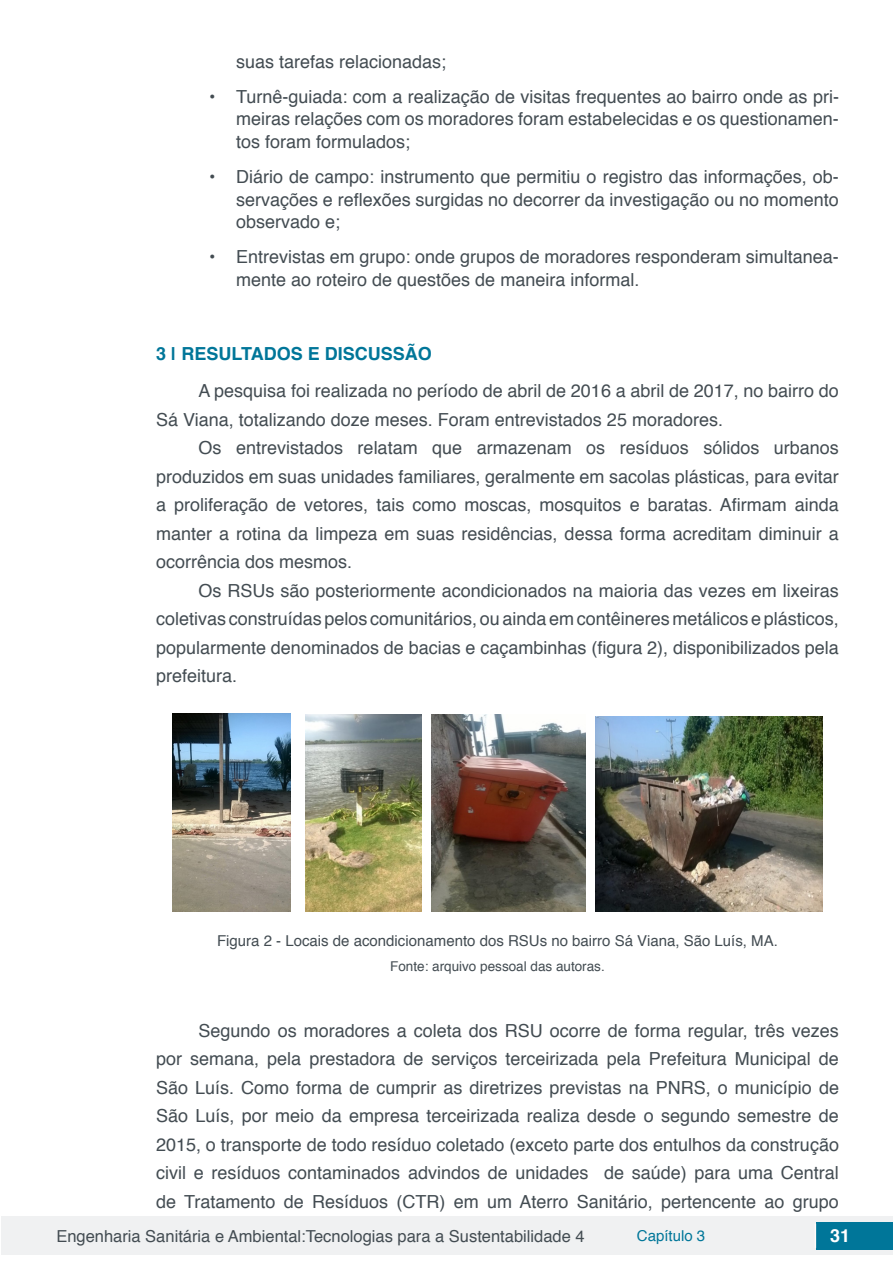
<style>
.page{position:relative;width:893px;height:1263px;background:#fff}
.page>*{position:absolute;margin:0;border:0;box-sizing:border-box;transform-origin:0 0}
.t1{font:18px/28.5px "Helvetica";color:#434c52;text-align:justify}
.t2{font:700 18px "Helvetica";color:#007699}
.t3{font:700 18px "Helvetica";color:#fff}
.t4{font:16.5px "Helvetica";color:#434c52}
.t5{font:15px "Helvetica";color:#434c52}
.t6{font:15px "Helvetica";color:#007699}
.t7{font:13.5px "Helvetica";color:#434c52}
</style>
<div class="page">
<div style="left:1px;top:1216px;width:891px;height:38px;background:#f0f1f2"></div>
<div style="left:816px;top:1222px;width:77px;height:27px;background:#007699"></div>
<svg style="left:815px;top:1224px;width:1px;height:24px"></svg>
<img style="left:173px;top:714px;width:117px;height:197px">
<img style="left:305px;top:714px;width:116px;height:197px">
<img style="left:431px;top:715px;width:154px;height:196px">
<img style="left:595px;top:716px;width:227px;height:195px">
<p class="t1" style="left:236px;top:47px;width:212px">suas tarefas relacionadas;</p>
<p class="t1" style="left:236px;top:86px;width:604px;line-height:22.5px;text-indent:-27px">• Turnê-guiada: com a realização de visitas frequentes ao bairro onde as pri&shy;meiras relações com os moradores foram estabelecidas e os questionamen&shy;tos foram formulados;</p>
<p class="t1" style="left:236px;top:166px;width:604px;line-height:22.5px;text-indent:-27px">• Diário de campo: instrumento que permitiu o registro das informações, ob&shy;servações e reflexões surgidas no decorrer da investigação ou no momento observado e;</p>
<p class="t1" style="left:236px;top:246px;width:604px;line-height:22.5px;text-indent:-27px">• Entrevistas em grupo: onde grupos de moradores responderam simultanea&shy;mente ao roteiro de questões de maneira informal.</p>
<p class="t2" style="left:156px;top:339px;width:277px">3 | RESULTADOS E DISCUSSÃO</p>
<p class="t1" style="left:156px;top:377px;width:684px;text-indent:43px">A pesquisa foi realizada no período de abril de 2016 a abril de 2017, no bairro do<br>Sá Viana, totalizando doze meses. Foram entrevistados 25 moradores.</p>
<p class="t1" style="left:156px;top:434px;width:684px;text-indent:43px">Os entrevistados relatam que armazenam os resíduos sólidos urbanos produzidos em suas unidades familiares, geralmente em sacolas plásticas, para evitar a proliferação de vetores, tais como moscas, mosquitos e baratas. Afirmam ainda manter a rotina da limpeza em suas residências, dessa forma acreditam diminuir a ocorrência dos mesmos.</p>
<p class="t1" style="left:156px;top:576px;width:684px;text-indent:43px">Os RSUs são posteriormente acondicionados na maioria das vezes em lixeiras coletivas construídas pelos comunitários, ou ainda em contêineres metálicos e plásticos, popularmente denominados de bacias e caçambinhas (figura 2), disponibilizados pela prefeitura.</p>
<p class="t5" style="left:217px;top:929px;width:562px">Figura 2 - Locais de acondicionamento dos RSUs no bairro Sá Viana, São Luís, MA.</p>
<p class="t7" style="left:390px;top:956px;width:216px">Fonte: arquivo pessoal das autoras.</p>
<p class="t1" style="left:156px;top:1016px;width:684px;text-indent:43px">Segundo os moradores a coleta dos RSU ocorre de forma regular, três vezes por semana, pela prestadora de serviços terceirizada pela Prefeitura Municipal de São Luís. Como forma de cumprir as diretrizes previstas na PNRS, o município de São Luís, por meio da empresa terceirizada realiza desde o segundo semestre de 2015, o transporte de todo resíduo coletado (exceto parte dos entulhos da construção civil e resíduos contaminados advindos de unidades de saúde) para uma Central de Tratamento de Resíduos (CTR) em um Aterro Sanitário, pertencente ao grupo</p>
<p class="t4" style="left:56px;top:1223px;width:530px">Engenharia Sanitária e Ambiental:Tecnologias para a Sustentabilidade 4</p>
<p class="t6" style="left:637px;top:1224px;width:70px">Capítulo 3</p>
<p class="t3" style="left:830px;top:1221px;width:22px">31</p>
</div>
